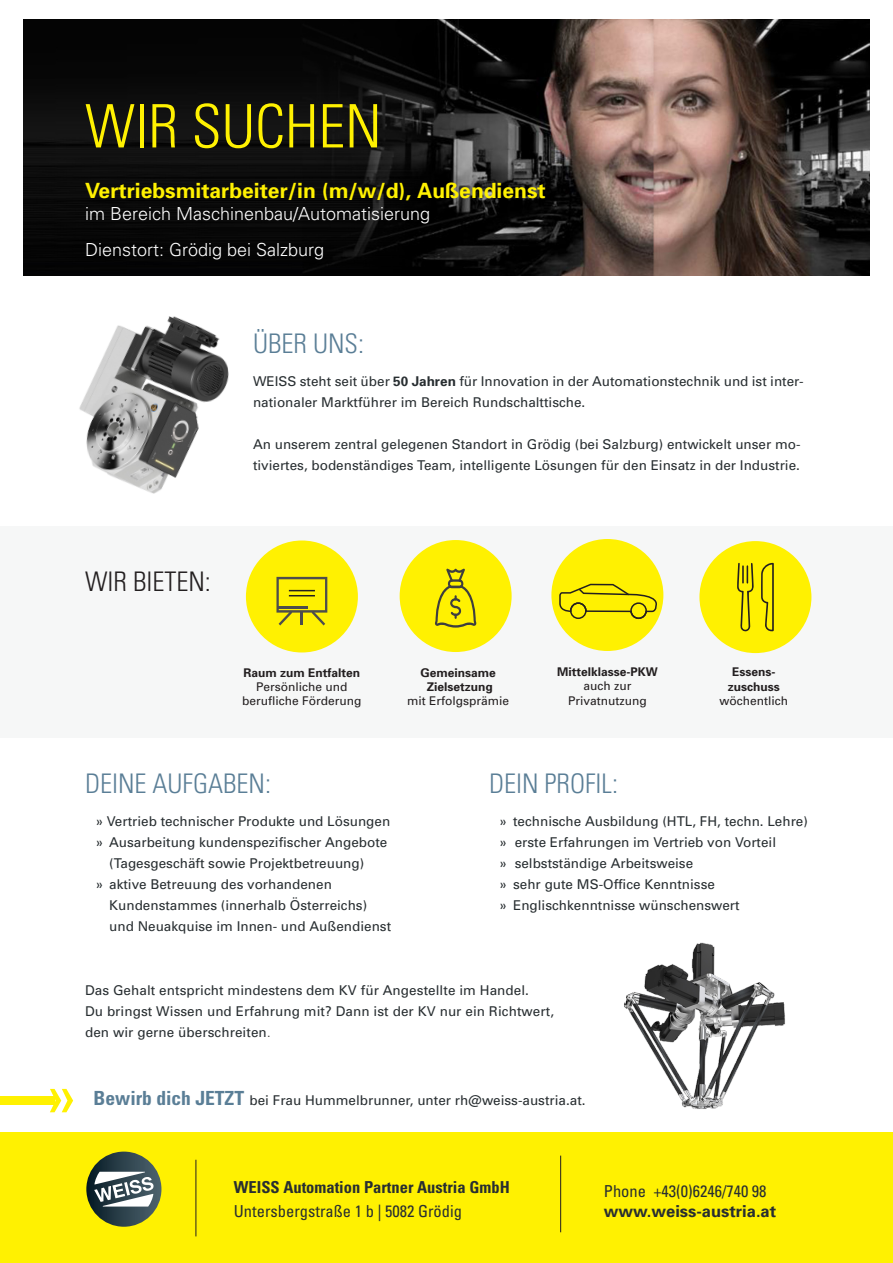
<style>
.page{position:relative;width:893px;height:1263px;background:#fff}
.page>*{position:absolute;margin:0;border:0;box-sizing:border-box;transform-origin:0 0}
.t1{font:300 condensed 60px "Univers";color:#fff101}
.fliess_aufz{font:60px "Univers";color:#fff101}
.head3{font:300 condensed 27px "Univers";color:#5a7e96}
.head3-2{font:300 condensed 27px "Univers";color:#231f20}
.head2{font:300 condensed 27px "Univers";color:#5a7e96}
.t2{font:700 21px "Univers";color:#fff101}
.t3{font:300 18px "Univers";color:#fff}
.t4{font:condensed 16.5px "Univers";color:#282e31}
.t5{font:700 condensed 16.5px "Univers";color:#282e31}
.t6{font:700 16.5px "Univers";color:#282e31}
.fliess_ok2{font:13.5px/21px "Univers";color:#282e31}
.fliess_2{font:13.5px "Univers";color:#282e31}
.test{font:13.5px "Univers";color:#282e31}
.aufz_2{font:13.5px "Univers";color:#282e31}
.t7{font:12px "Univers";color:#231f20}
.t8{font:700 12px/14.4px "Univers";color:#231f20;text-align:center}
.s1{font-weight:700}
.s2{font-family:"Frutiger LT Std";font-weight:300;font-size:15px;color:#3e3e3f}
.s3{font-weight:700;font-stretch:condensed;font-size:19.5px;color:#5a7e96}
.s4{font-family:"Frutiger LT Std";font-weight:300;font-stretch:normal}
</style>
<div class="page">
<img style="left:24px;top:19px;width:846px;height:256px">
<div style="left:0;top:1133px;width:892px;height:130px;background:#fff101"></div>
<hr style="left:196px;top:1160px;width:1px;height:76px;background:#231f20">
<hr style="left:560px;top:1155px;width:1px;height:77px;background:#231f20">
<svg style="left:86px;top:1151px;width:75px;height:76px;background:#35494a"></svg>
<svg style="left:94px;top:1172px;width:60px;height:34px;background:#929da2"></svg>
<div style="left:0;top:527px;width:893px;height:211px;background:#f6f7f7"></div>
<div style="left:0;top:1096px;width:54px;height:8px;background:#fff101"></div>
<img style="left:624px;top:942px;width:161px;height:167px">
<div style="left:246px;top:540px;width:112px;height:112px;background:#fff101;border-radius:50%"></div>
<svg style="left:276px;top:577px;width:51px;height:48px"></svg>
<div style="left:400px;top:540px;width:112px;height:112px;background:#fff101;border-radius:50%"></div>
<svg style="left:435px;top:568px;width:41px;height:60px"></svg>
<div style="left:551px;top:539px;width:112px;height:112px;background:#fff101;border-radius:50%"></div>
<img style="left:79px;top:316px;width:150px;height:178px">
<div style="left:699px;top:541px;width:112px;height:112px;background:#fff101;border-radius:50%"></div>
<svg style="left:761px;top:563px;width:13px;height:68px"></svg>
<svg style="left:737px;top:563px;width:17px;height:69px"></svg>
<svg style="left:559px;top:583px;width:99px;height:37px"></svg>
<p class="t1" style="left:85px;top:90px;width:298px">WIR SUCHEN</p>
<p class="t2" style="left:85px;top:177px;width:462px">Vertriebsmitarbeiter/in (m/w/d), Außendienst</p>
<p class="t3" style="left:85px;top:203px;width:347px">im Bereich Maschinenbau/Automatisierung</p>
<p class="t3" style="left:85px;top:239px;width:241px">Dienstort: Grödig bei Salzburg</p>
<p class="head2" style="left:253px;top:327px;width:112px">ÜBER UNS:</p>
<p class="fliess_ok2" style="left:253px;top:370px;width:552px">WEISS steht seit über <span class="s1">50 Jahren</span> für Innovation in der Automationstechnik und ist inter&shy;nationaler Marktführer im Bereich Rundschalttische.</p>
<p class="fliess_ok2" style="left:253px;top:433px;width:549px">An unserem zentral gelegenen Standort in Grödig (bei Salzburg) entwickelt unser mo&shy;tiviertes, bodenständiges Team, intelligente Lösungen für den Einsatz in der Industrie.</p>
<p class="head3-2" style="left:85px;top:565px;width:127px">WIR BIETEN:</p>
<p class="t8" style="left:243px;top:665px;width:118px">Raum zum Entfalten</p>
<p class="t7" style="left:256px;top:679px;width:93px">Persönliche und</p>
<p class="t7" style="left:242px;top:694px;width:121px">berufliche Förderung</p>
<p class="t8" style="left:421px;top:665px;width:77px">Gemeinsame</p>
<p class="t8" style="left:427px;top:679px;width:68px">Zielsetzung</p>
<p class="t7" style="left:407px;top:694px;width:103px">mit Erfolgsprämie</p>
<p class="t8" style="left:557px;top:664px;width:102px">Mittelklasse-PKW</p>
<p class="t7" style="left:583px;top:678px;width:49px">auch zur</p>
<p class="t7" style="left:568px;top:693px;width:80px">Privatnutzung</p>
<p class="t8" style="left:728px;top:664px;width:53px">Essens&shy;zuschuss</p>
<p class="t7" style="left:719px;top:693px;width:70px">wöchentlich</p>
<p class="head3" style="left:85px;top:767px;width:188px">DEINE AUFGABEN:</p>
<p class="aufz_2" style="left:96px;top:813px;width:296px">» Vertrieb technischer Produkte und Lösungen</p>
<p class="aufz_2" style="left:96px;top:834px;width:293px">» Ausarbeitung kundenspezifischer Angebote</p>
<p class="test" style="left:109px;top:855px;width:257px">(Tagesgeschäft sowie Projektbetreuung)</p>
<p class="test" style="left:96px;top:876px;width:238px">» aktive Betreuung des vorhandenen</p>
<p class="test" style="left:109px;top:897px;width:260px">Kundenstammes (innerhalb Österreichs)</p>
<p class="test" style="left:109px;top:918px;width:284px">und Neuakquise im Innen- und Außendienst</p>
<p class="head3" style="left:489px;top:767px;width:130px">DEIN PROFIL:</p>
<p class="fliess_2" style="left:500px;top:813px;width:310px">» technische Ausbildung (HTL, FH, techn. Lehre)</p>
<p class="fliess_2" style="left:500px;top:834px;width:278px">» erste Erfahrungen im Vertrieb von Vorteil</p>
<p class="fliess_2" style="left:500px;top:855px;width:195px">» selbstständige Arbeitsweise</p>
<p class="fliess_2" style="left:500px;top:876px;width:217px">» sehr gute MS-Office Kenntnisse</p>
<p class="fliess_2" style="left:500px;top:897px;width:242px">» Englischkenntnisse wünschenswert</p>
<p class="fliess_ok2" style="left:85px;top:979px;width:445px">Das Gehalt entspricht mindestens dem KV für Angestellte im Handel.</p>
<p class="fliess_ok2" style="left:85px;top:1000px;width:471px">Du bringst Wissen und Erfahrung mit? Dann ist der KV nur ein Richtwert, den wir gerne überschreiten<span class="s2">.</span></p>
<p class="fliess_aufz" style="left:45px;top:1058px;width:35px">»</p>
<p class="fliess_ok2" style="left:94px;top:1090px;width:493px"><span class="s3">Bewirb dich JETZT</span> bei Frau Hummelbrunner, unter rh@weiss-austria.at.</p>
<p class="t5" style="left:234px;top:1177px;width:277px">WEISS Automation Partner Austria GmbH</p>
<p class="t4" style="left:234px;top:1200px;width:230px">Untersbergstraße 1 b <span class="s4">|</span> 5082 Grödig</p>
<p class="t4" style="left:604px;top:1181px;width:164px">Phone +43(0)6246/740 98</p>
<p class="t6" style="left:604px;top:1201px;width:174px">www.weiss-austria.at</p>
</div>
